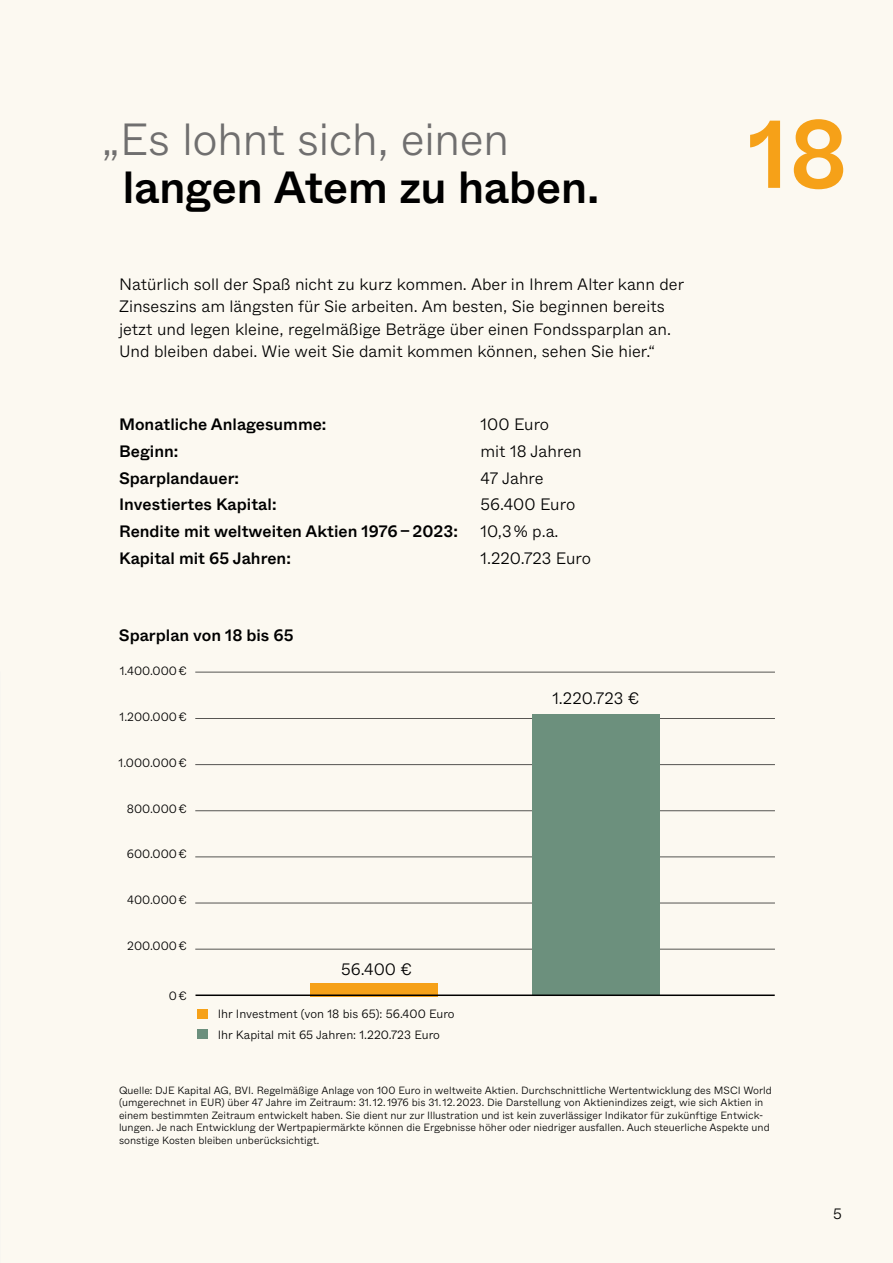
<style>
.page{position:relative;width:893px;height:1263px;background:#fcf9f1}
.page>*{position:absolute;margin:0;border:0;box-sizing:border-box;transform-origin:0 0}
.t1{font:500 96px "ABC Whyte";color:#f6a118}
.t2{font:300 45px "ABC Whyte";letter-spacing:-.015em;color:#706f6f}
.t3{font:500 45px "ABC Whyte";letter-spacing:-.01em;color:#000}
.t4{font:300 16.5px/22.5px "ABC Whyte";color:#000}
.t5{font:500 16.5px "ABC Whyte";color:#000}
.t6{font:300 15px "ABC Whyte";color:#000}
.t7{font:300 12px/21.3px "ABC Whyte";color:#000}
.t8{font:300 10.5px/12.6px "ABC Whyte";color:#000}
.s1{color:#fcf9f1}
</style>
<div class="page">
<div style="left:198px;top:1009px;width:10px;height:9px;background:#f6a118"></div>
<div style="left:198px;top:1029px;width:10px;height:10px;background:#6c907d"></div>
<hr style="left:195px;top:718px;width:580px;height:1px;background:#575756">
<hr style="left:195px;top:764px;width:580px;height:1px;background:#575756">
<hr style="left:195px;top:810px;width:580px;height:1px;background:#575756">
<hr style="left:195px;top:857px;width:580px;height:1px;background:#575756">
<hr style="left:195px;top:903px;width:580px;height:1px;background:#575756">
<hr style="left:195px;top:949px;width:580px;height:1px;background:#575756">
<hr style="left:195px;top:672px;width:580px;height:1px;background:#575756">
<div style="left:532px;top:714px;width:128px;height:282px;background:#6c907d"></div>
<div style="left:310px;top:983px;width:128px;height:13px;background:#f6a118"></div>
<hr style="left:195px;top:994px;width:580px;height:2px;background:#000">
<h2 class="t2" style="left:101px;top:111px;width:409px">„Es lohnt sich, einen</h2>
<h2 class="t3" style="left:122px;top:158px;width:479px">langen Atem zu haben.</h2>
<p class="t4" style="left:119px;top:273px;width:567px">Natürlich soll der Spaß nicht zu kurz kommen. Aber in Ihrem Alter kann der Zinseszins am längsten für Sie arbeiten. Am besten, Sie beginnen bereits jetzt und legen kleine, regelmäßige Beträge über einen Fondssparplan an.<br>Und bleiben dabei. Wie weit Sie damit kommen können, sehen Sie hier.“</p>
<h3 class="t5" style="left:119px;top:414px;width:209px">Monatliche Anlagesumme:</h3>
<h3 class="t4" style="left:480px;top:413px;width:70px">100 Euro</h3>
<h3 class="t5" style="left:119px;top:440px;width:61px">Beginn:</h3>
<h3 class="t4" style="left:480px;top:440px;width:103px">mit 18 Jahren</h3>
<h3 class="t5" style="left:119px;top:467px;width:122px">Sparplandauer:</h3>
<h3 class="t4" style="left:480px;top:467px;width:65px">47 Jahre</h3>
<h3 class="t5" style="left:119px;top:494px;width:159px">Investiertes Kapital:</h3>
<h3 class="t4" style="left:480px;top:493px;width:96px">56.400 Euro</h3>
<h3 class="t5" style="left:119px;top:521px;width:340px">Rendite mit weltweiten Aktien 1976 – 2023:</h3>
<h3 class="t4" style="left:480px;top:520px;width:80px">10,3 % p.a.</h3>
<h3 class="t5" style="left:119px;top:547px;width:173px">Kapital mit 65 Jahren:</h3>
<h3 class="t4" style="left:480px;top:547px;width:112px">1.220.723 Euro</h3>
<h3 class="t5" style="left:119px;top:624px;width:176px">Sparplan von 18 bis 65</h3>
<p class="t7" style="left:120px;top:661px;width:69px">1.400.000 €</p>
<p class="t7" style="left:120px;top:706px;width:69px">1.200.000 €</p>
<p class="t7" style="left:119px;top:752px;width:70px">1.000.000 €</p>
<p class="t7" style="left:127px;top:798px;width:62px">800.000 €</p>
<p class="t7" style="left:127px;top:844px;width:62px">600.000 €</p>
<p class="t7" style="left:127px;top:889px;width:61px">400.000 €</p>
<p class="t7" style="left:127px;top:935px;width:61px">200.000 €</p>
<p class="t7" style="left:169px;top:985px;width:20px">0 €</p>
<h3 class="t4" style="left:341px;top:958px;width:73px">56.400 €</h3>
<p class="t7" style="left:218px;top:1003px;width:238px">Ihr Investment (von 18 bis 65): 56.400 Euro<br>Ihr Kapital mit 65 Jahren: 1.220.723 Euro</p>
<h3 class="t4" style="left:552px;top:687px;width:89px">1.220.723 €</h3>
<h1 class="t1" style="left:747px;top:92px;width:102px">18</h1>
<p class="t8" style="left:119px;top:1083px;width:654px">Quelle: DJE Kapital AG, BVI. Regelmäßige Anlage von 100 Euro in weltweite Aktien. Durchschnittliche Wertentwicklung des MSCI World (umgerechnet in EUR) über 47 Jahre im Zeitraum: 31. 12. 1976 bis 31. 12. 2023. Die Darstellung von Aktienindizes zeigt, wie sich Aktien in einem bestimmten Zeitraum entwickelt haben. Sie dient nur zur Illustration und ist kein zuverlässiger Indikator für zukünftige Entwick&shy;lungen. Je nach Entwicklung der Wertpapiermärkte können die Ergebnisse höher oder niedriger ausfallen. Auch steuerliche Aspekte und sonstige Kosten bleiben unberücksichtigt.</p>
<h3 class="t6" style="left:833px;top:1205px;width:24px">5 <span class="s1">5</span></h3>
</div>
